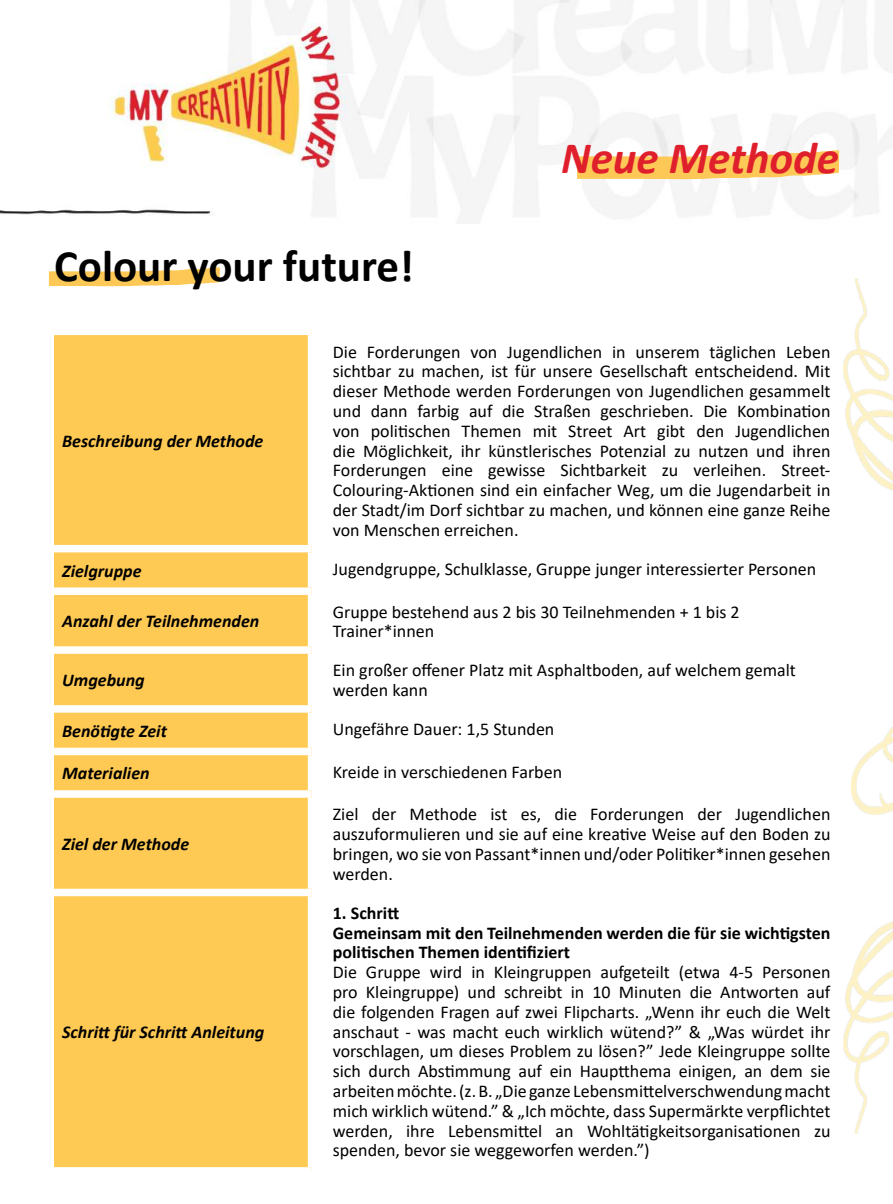
<style>
.page{position:relative;width:893px;height:1204px;background:#fff}
.page>*{position:absolute;margin:0;border:0;box-sizing:border-box;transform-origin:0 0}
.t1{font:700 45px "Calibri";color:#000}
.t2{font:italic 700 45px "Calibri";color:#df1f2c}
.t3{font:18px/19.8px "Calibri";color:#000;text-align:justify}
.t4{font:italic 700 18px "Calibri";color:#000}
.t5{font:700 18px/19.8px "Calibri";color:#000}
</style>
<div class="page">
<img style="left:0;top:0;width:893px;height:223px">
<svg style="left:554px;top:135px;width:307px;height:55px"></svg>
<img style="left:843px;top:921px;width:50px;height:212px">
<img style="left:843px;top:279px;width:50px;height:212px">
<img style="left:851px;top:726px;width:42px;height:88px">
<div style="left:54px;top:335px;width:254px;height:831px;background:#ffca53"></div>
<div style="left:54px;top:545px;width:258px;height:7px;background:#fff"></div>
<div style="left:54px;top:587px;width:258px;height:8px;background:#fff"></div>
<div style="left:54px;top:646px;width:258px;height:7px;background:#fff"></div>
<div style="left:54px;top:705px;width:258px;height:7px;background:#fff"></div>
<div style="left:54px;top:747px;width:258px;height:8px;background:#fff"></div>
<div style="left:54px;top:790px;width:258px;height:7px;background:#fff"></div>
<div style="left:54px;top:888px;width:258px;height:8px;background:#fff"></div>
<svg style="left:54px;top:1166px;width:258px;height:5px"></svg>
<svg style="left:48px;top:267px;width:172px;height:20px"></svg>
<h1 class="t1" style="left:54px;top:234px;width:361px">Colour your future!</h1>
<h1 class="t2" style="left:561px;top:126px;width:279px">Neue Methode</h1>
<p class="t4" style="left:62px;top:428px;width:203px">Beschreibung der Methode</p>
<p class="t3" style="left:333px;top:341px;width:499px">Die Forderungen von Jugendlichen in unserem täglichen Leben sichtbar zu machen, ist für unsere Gesellschaft entscheidend. Mit dieser Methode werden Forderungen von Jugendlichen gesammelt und dann farbig auf die Straßen geschrieben. Die Kombination von politischen Themen mit Street Art gibt den Jugendlichen die Möglichkeit, ihr künstlerisches Potenzial zu nutzen und ihren Forderungen eine gewisse Sichtbarkeit zu verleihen. Street-Colouring-Aktionen sind ein einfacher Weg, um die Jugendarbeit in der Stadt/im Dorf sichtbar zu machen, und können eine ganze Reihe von Menschen erreichen.</p>
<p class="t4" style="left:62px;top:558px;width:81px">Zielgruppe</p>
<p class="t3" style="left:333px;top:558px;width:485px">Jugendgruppe, Schulklasse, Gruppe junger interessierter Personen</p>
<p class="t4" style="left:62px;top:608px;width:199px">Anzahl der Teilnehmenden</p>
<p class="t3" style="left:333px;top:601px;width:408px">Gruppe bestehend aus 2 bis 30 Teilnehmenden + 1 bis 2<br>Trainer*innen</p>
<p class="t4" style="left:62px;top:667px;width:84px">Umgebung</p>
<p class="t3" style="left:333px;top:660px;width:465px">Ein großer offener Platz mit Asphaltboden, auf welchem gemalt werden kann</p>
<p class="t4" style="left:62px;top:718px;width:106px">Benötigte Zeit</p>
<p class="t3" style="left:333px;top:718px;width:223px">Ungefähre Dauer: 1,5 Stunden</p>
<p class="t4" style="left:62px;top:760px;width:89px">Materialien</p>
<p class="t3" style="left:333px;top:761px;width:231px">Kreide in verschiedenen Farben</p>
<p class="t4" style="left:62px;top:831px;width:129px">Ziel der Methode</p>
<p class="t4" style="left:62px;top:1019px;width:204px">Schritt für Schritt Anleitung</p>
<p class="t3" style="left:333px;top:803px;width:499px">Ziel der Methode ist es, die Forderungen der Jugendlichen auszuformulieren und sie auf eine kreative Weise auf den Boden zu bringen, wo sie von Passant*innen und/oder Politiker*innen gesehen werden.</p>
<p class="t5" style="left:333px;top:902px;width:499px">1. Schritt<br>Gemeinsam mit den Teilnehmenden werden die für sie wichtigsten politischen Themen identifiziert</p>
<p class="t3" style="left:333px;top:961px;width:499px">Die Gruppe wird in Kleingruppen aufgeteilt (etwa 4-5 Personen pro Kleingruppe) und schreibt in 10 Minuten die Antworten auf die folgenden Fragen auf zwei Flipcharts. „Wenn ihr euch die Welt anschaut - was macht euch wirklich wütend?” &amp; „Was würdet ihr vorschlagen, um dieses Problem zu lösen?” Jede Kleingruppe sollte sich durch Abstimmung auf ein Hauptthema einigen, an dem sie arbeiten möchte. (z. B. „Die ganze Lebensmittelverschwendung macht mich wirklich wütend.” &amp; „Ich möchte, dass Supermärkte verpflichtet werden, ihre Lebensmittel an Wohltätigkeitsorganisationen zu spenden, bevor sie weggeworfen werden.”)</p>
</div>
